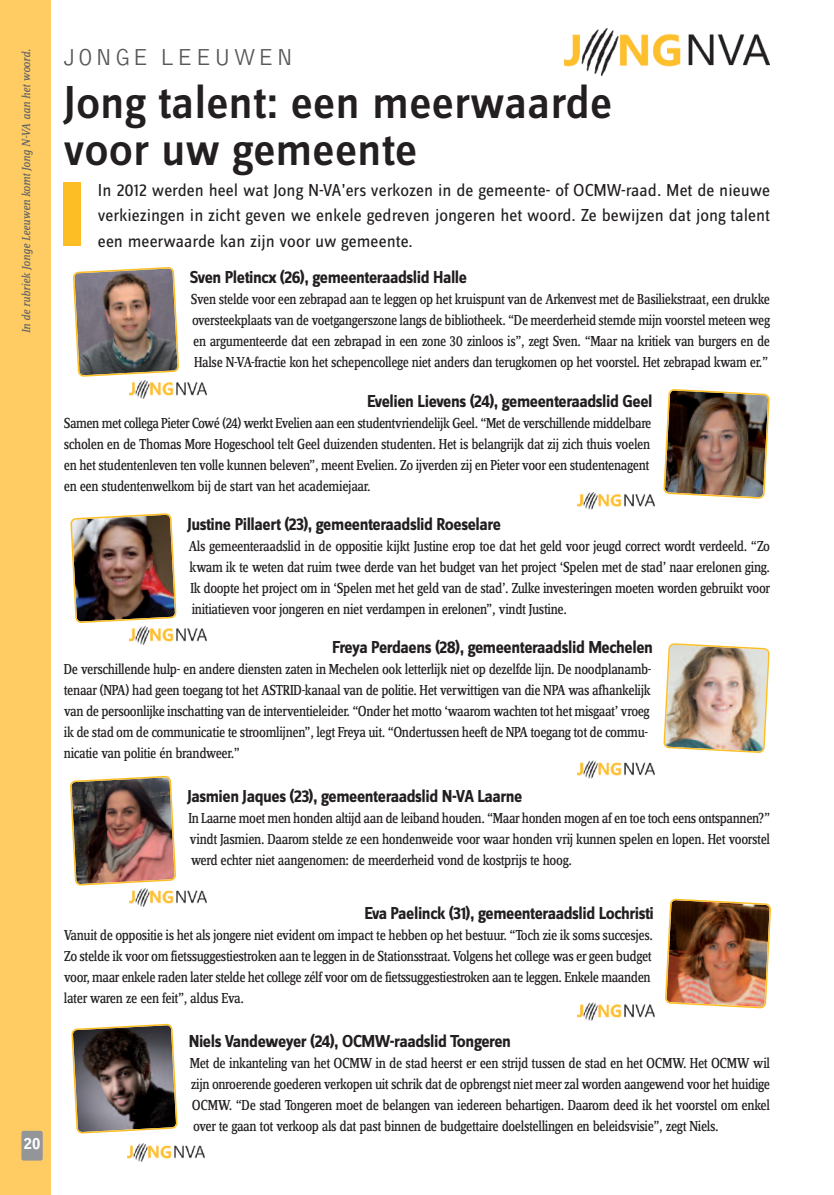
<style>
.page{position:relative;width:834px;height:1195px;background:#fff}
.page>*{position:absolute;margin:0;border:0;box-sizing:border-box;transform-origin:0 0}
.t1{font:500 48px/46.5px "Zine Sans Dis";color:#231f20}
.t2{font:300 24px "Bell Gothic Std";letter-spacing:.1em;color:#57585a}
.t3{font:700 18px "Zine Sans Dis";letter-spacing:-.025em;color:#231f20;scale:.95 1}
.t4{font:18px/25.5px "Zine Sans Dis";color:#231f20;text-align:justify}
.t5{font:15px/21px "Zine Serif Dis";letter-spacing:-.025em;color:#231f20;text-align:justify;scale:.95 1}
.t6{font:15px/21px "Zine Serif Dis";letter-spacing:-.025em;color:#231f20;text-align:justify;scale:.94 1}
.t7{font:900 15px "Bell Gothic Std";color:#fff}
.t8{font:italic 12px "Zine Serif Dis";letter-spacing:-.01em;color:#636366}
</style>
<div class="page">
<img style="left:73px;top:267px;width:106px;height:110px">
<div style="left:0;top:0;width:51px;height:1195px;background:#fecc63"></div>
<div style="left:64px;top:182px;width:17px;height:64px;background:#fdbe25"></div>
<img style="left:564px;top:28px;width:205px;height:48px">
<div style="left:21px;top:1131px;width:22px;height:29px;background:#939598;border-radius:2px"></div>
<img style="left:70px;top:513px;width:106px;height:110px">
<img style="left:70px;top:776px;width:106px;height:110px">
<svg style="left:71px;top:1024px;width:106px;height:109px;background:#615953"></svg>
<img style="left:665px;top:898px;width:106px;height:110px">
<img style="left:663px;top:389px;width:106px;height:110px">
<img style="left:663px;top:643px;width:106px;height:110px">
<img style="left:577px;top:492px;width:77px;height:18px">
<img style="left:577px;top:760px;width:77px;height:18px">
<img style="left:577px;top:1003px;width:77px;height:17px">
<img style="left:129px;top:381px;width:77px;height:18px">
<img style="left:129px;top:626px;width:77px;height:18px">
<img style="left:129px;top:888px;width:77px;height:18px">
<img style="left:127px;top:1143px;width:78px;height:18px">
<p class="t8" style="left:22px;top:333px;width:285px;rotate:-90deg">In de rubriek Jonge Leeuwen komt Jong N-VA aan het woord.</p>
<p class="t7" style="left:24px;top:1138px;width:18px">20</p>
<h2 class="t2" style="left:64px;top:48px;width:231px">JONGE LEEUWEN</h2>
<h1 class="t1" style="left:64px;top:84px;width:550px">Jong talent: een meerwaarde voor uw gemeente</h1>
<p class="t4" style="left:98px;top:179px;width:673px">In 2012 werden heel wat Jong N-VA’ers verkozen in de gemeente- of OCMW-raad. Met de nieuwe verkiezingen in zicht geven we enkele gedreven jongeren het woord. Ze bewijzen dat jong talent een meerwaarde kan zijn voor uw gemeente.</p>
<p class="t3" style="left:190px;top:271px;width:293px">Sven Pletincx (26), gemeenteraadslid Halle</p>
<p class="t6" style="left:191px;top:290px;width:617px">Sven stelde voor een zebrapad aan te leggen op het kruispunt van de Arkenvest met de Basiliekstraat, een drukke oversteekplaats van de voetgangerszone langs de bibliotheek. “De meerderheid stemde mijn voorstel meteen weg en argumenteerde dat een zebrapad in een zone 30 zinloos is”, zegt Sven. “Maar na kritiek van burgers en de Halse N-VA-fractie kon het schepencollege niet anders dan terugkomen op het voorstel. Het zebrapad kwam er.”</p>
<p class="t3" style="left:367px;top:395px;width:302px">Evelien Lievens (24), gemeenteraadslid Geel</p>
<p class="t5" style="left:64px;top:414px;width:620px;text-align:left">Samen met collega Pieter Cowé (24) werkt Evelien aan een studentvriendelijk Geel. “Met de verschillende middelbare scholen en de Thomas More Hogeschool telt Geel duizenden studenten. Het is belangrijk dat zij zich thuis voelen en het studentenleven ten volle kunnen beleven”, meent Evelien. Zo ijverden zij en Pieter voor een studentenagent en een studentenwelkom bij de start van het academiejaar.</p>
<p class="t3" style="left:187px;top:518px;width:332px">Justine Pillaert (23), gemeenteraadslid Roeselare</p>
<p class="t5" style="left:188px;top:537px;width:614px">Als gemeenteraadslid in de oppositie kijkt Justine erop toe dat het geld voor jeugd correct wordt verdeeld. “Zo kwam ik te weten dat ruim twee derde van het budget van het project ‘Spelen met de stad’ naar erelonen ging.<br>Ik doopte het project om in ‘Spelen met het geld van de stad’. Zulke investeringen moeten worden gebruikt voor initiatieven voor jongeren en niet verdampen in erelonen”, vindt Justine.</p>
<p class="t3" style="left:332px;top:641px;width:339px">Freya Perdaens (28), gemeenteraadslid Mechelen</p>
<p class="t5" style="left:64px;top:660px;width:620px;text-align:left">De verschillende hulp- en andere diensten zaten in Mechelen ook letterlijk niet op dezelfde lijn. De noodplanamb&shy;tenaar (NPA) had geen toegang tot het ASTRID-kanaal van de politie. Het verwittigen van die NPA was afhankelijk van de persoonlijke inschatting van de interventieleider. “Onder het motto ‘waarom wachten tot het misgaat’ vroeg ik de stad om de communicatie te stroomlijnen”, legt Freya uit. “Ondertussen heeft de NPA toegang tot de commu&shy;nicatie van politie én brandweer.”</p>
<p class="t3" style="left:187px;top:790px;width:354px">Jasmien Jaques (23), gemeenteraadslid N-VA Laarne</p>
<p class="t5" style="left:188px;top:809px;width:613px">In Laarne moet men honden altijd aan de leiband houden. “Maar honden mogen af en toe toch eens ontspannen?” vindt Jasmien. Daarom stelde ze een hondenweide voor waar honden vrij kunnen spelen en lopen. Het voorstel werd echter niet aangenomen: de meerderheid vond de kostprijs te hoog.</p>
<p class="t3" style="left:364px;top:907px;width:306px">Eva Paelinck (31), gemeenteraadslid Lochristi</p>
<p class="t5" style="left:64px;top:926px;width:621px;text-align:left">Vanuit de oppositie is het als jongere niet evident om impact te hebben op het bestuur. “Toch zie ik soms succesjes.<br>Zo stelde ik voor om fietssuggestiestroken aan te leggen in de Stationsstraat. Volgens het college was er geen budget voor, maar enkele raden later stelde het college zélf voor om de fietssuggestiestroken aan te leggen. Enkele maanden later waren ze een feit”, aldus Eva.</p>
<p class="t3" style="left:189px;top:1035px;width:341px">Niels Vandeweyer (24), OCMW-raadslid Tongeren</p>
<p class="t5" style="left:190px;top:1054px;width:612px">Met de inkanteling van het OCMW in de stad heerst er een strijd tussen de stad en het OCMW. Het OCMW wil zijn onroerende goederen verkopen uit schrik dat de opbrengst niet meer zal worden aangewend voor het huidige OCMW. “De stad Tongeren moet de belangen van iedereen behartigen. Daarom deed ik het voorstel om enkel over te gaan tot verkoop als dat past binnen de budgettaire doelstellingen en beleidsvisie”, zegt Niels.</p>
</div>
